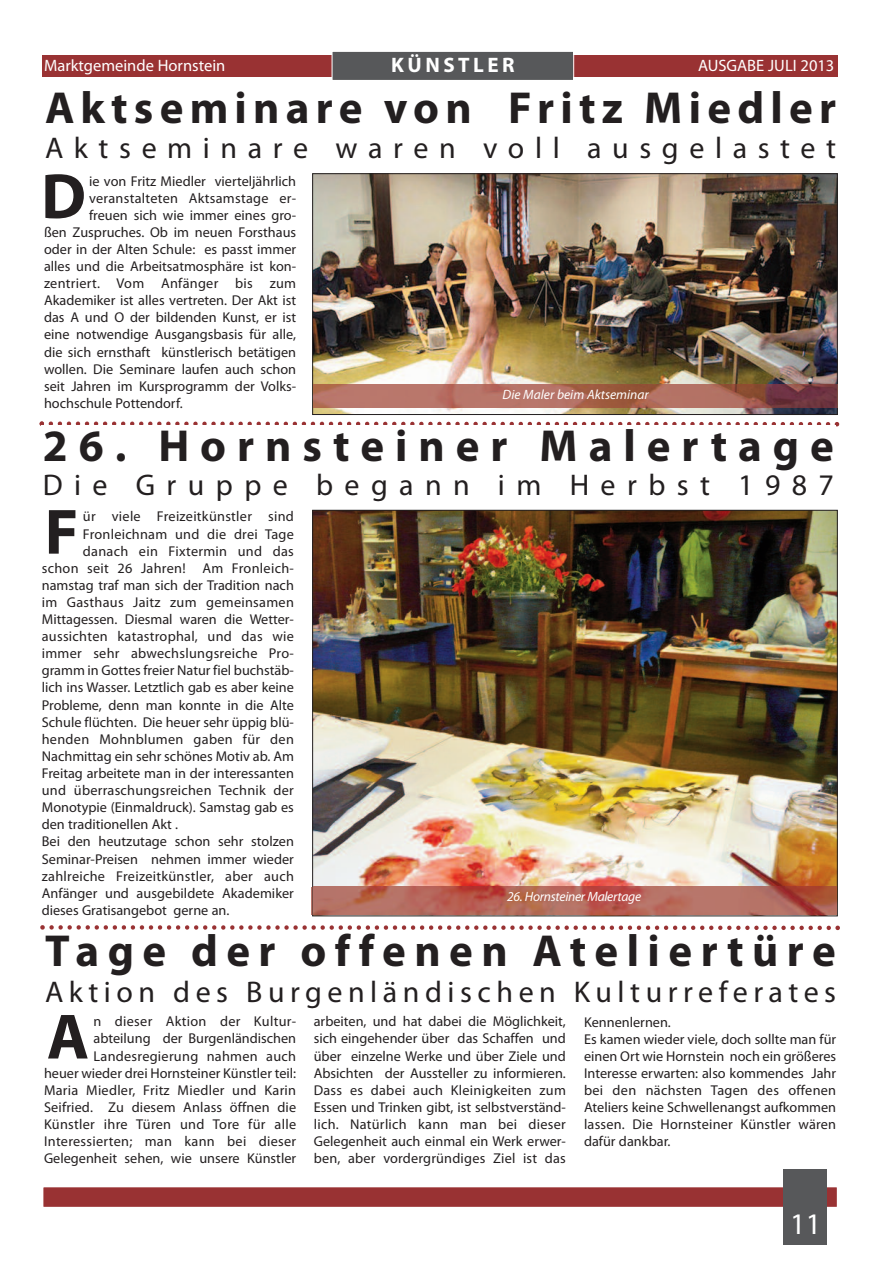
<style>
.page{position:relative;width:893px;height:1263px;background:#fff}
.page>*{position:absolute;margin:0;border:0;box-sizing:border-box;transform-origin:0 0}
.t1{font:700 64.5px "Myriad Pro";color:#231f20}
.t2{font:700 45px "Myriad Pro";letter-spacing:.14em;color:#231f20}
.t3{font:700 45px "Myriad Pro";letter-spacing:.19em;color:#231f20}
.t4{font:700 45px "Myriad Pro";letter-spacing:.245em;color:#231f20}
.t5{font:30px "Myriad Pro";letter-spacing:.185em;color:#231f20}
.t6{font:30px "Myriad Pro";letter-spacing:.35em;color:#231f20}
.t7{font:30px "Myriad Pro";letter-spacing:.38em;color:#231f20}
.t8{font:30px "Myriad Pro";color:#fff}
.t9{font:700 21px "Myriad Pro";letter-spacing:.165em;color:#fff}
.t10{font:16.5px "Myriad Pro";color:#fff}
.t11{font:14.25px/17.1px "Myriad Pro";color:#231f20;text-align:right}
.t12{font:14.25px "Myriad Pro";letter-spacing:.02em;color:#231f20}
.t13{font:italic 13.5px "Myriad Pro";letter-spacing:-.02em;color:#fff}
.t14{font:italic 13.5px "Myriad Pro";color:#fff}
</style>
<div class="page">
<div style="left:43px;top:55px;width:795px;height:22px;background:#993233"></div>
<div style="left:43px;top:1187px;width:794px;height:20px;background:#993233"></div>
<div style="left:43px;top:1186px;width:795px;height:22px;border:1px solid #fff"></div>
<div style="left:784px;top:1169px;width:43px;height:76px;background:#57585a"></div>
<div style="left:332px;top:52px;width:241px;height:28px;background:#57585a"></div>
<div style="left:332px;top:51px;width:242px;height:30px;border:1px solid #fff"></div>
<img style="left:314px;top:175px;width:522px;height:238px">
<div style="left:312px;top:173px;width:526px;height:242px;border:1px solid #231f20"></div>
<img style="left:314px;top:512px;width:522px;height:375px">
<svg style="left:311px;top:887px;width:2px;height:27px"></svg>
<img style="left:313px;top:887px;width:524px;height:27px">
<svg style="left:837px;top:384px;width:1px;height:24px"></svg>
<img style="left:314px;top:384px;width:523px;height:24px">
<svg style="left:39px;top:421px;width:800px;height:6px"></svg>
<div style="left:41px;top:426px;width:794px;height:52px;background:#fff"></div>
<svg style="left:40px;top:925px;width:800px;height:6px"></svg>
<h3 class="t9" style="left:391px;top:57px;width:125px">KÜNSTLER</h3>
<h2 class="t2" style="left:45px;top:91px;width:793px">Aktseminare von Fritz Miedler</h2>
<h3 class="t6" style="left:45px;top:136px;width:793px">Aktseminare waren voll ausgelastet</h3>
<p class="t11" style="left:89px;top:173px;width:209px">ie von Fritz Miedler vierteljährlich</p>
<p class="t12" style="left:89px;top:192px;width:209px">veranstalteten Aktsamstage er-</p>
<p class="t11" style="left:89px;top:208px;width:209px">freuen sich wie immer eines gro-</p>
<p class="t11" style="left:44px;top:225px;width:254px">ßen Zuspruches. Ob im neuen Forsthaus</p>
<p class="t11" style="left:44px;top:242px;width:254px">oder in der Alten Schule: es passt immer</p>
<p class="t11" style="left:44px;top:259px;width:254px">alles und die Arbeitsatmosphäre ist kon-</p>
<p class="t12" style="left:44px;top:278px;width:254px">zentriert. Vom Anfänger bis zum</p>
<p class="t11" style="left:44px;top:293px;width:254px">Akademiker ist alles vertreten. Der Akt ist</p>
<p class="t11" style="left:44px;top:310px;width:254px">das A und O der bildenden Kunst, er ist</p>
<p class="t11" style="left:44px;top:327px;width:254px">eine notwendige Ausgangsbasis für alle,</p>
<p class="t11" style="left:44px;top:344px;width:254px">die sich ernsthaft künstlerisch betätigen</p>
<p class="t11" style="left:44px;top:361px;width:254px">wollen. Die Seminare laufen auch schon</p>
<p class="t11" style="left:44px;top:378px;width:254px">seit Jahren im Kursprogramm der Volks-</p>
<p class="t11" style="left:44px;top:396px;width:140px">hochschule Pottendorf.</p>
<p class="t10" style="left:44px;top:59px;width:183px">Marktgemeinde Hornstein</p>
<p class="t10" style="left:698px;top:59px;width:138px">AUSGABE JULI 2013</p>
<h1 class="t1" style="left:41px;top:172px;width:46px">D</h1>
<p class="t14" style="left:503px;top:389px;width:148px">Die Maler beim Aktseminar</p>
<h2 class="t4" style="left:43px;top:429px;width:793px">26. Hornsteiner Malertage</h2>
<h3 class="t7" style="left:43px;top:474px;width:793px">Die Gruppe begann im Herbst 1987</h3>
<h1 class="t1" style="left:45px;top:508px;width:35px">F</h1>
<p class="t12" style="left:83px;top:511px;width:213px">ür viele Freizeitkünstler sind</p>
<p class="t12" style="left:83px;top:528px;width:213px">Fronleichnam und die drei Tage</p>
<p class="t12" style="left:83px;top:545px;width:213px">danach ein Fixtermin und das</p>
<p class="t12" style="left:42px;top:563px;width:254px">schon seit 26 Jahren! Am Fronleich-</p>
<p class="t11" style="left:42px;top:578px;width:254px">namstag traf man sich der Tradition nach</p>
<p class="t12" style="left:42px;top:597px;width:254px">im Gasthaus Jaitz zum gemeinsamen</p>
<p class="t11" style="left:42px;top:612px;width:254px">Mittagessen. Diesmal waren die Wetter-</p>
<p class="t12" style="left:42px;top:631px;width:254px">aussichten katastrophal, und das wie</p>
<p class="t12" style="left:42px;top:648px;width:254px">immer sehr abwechslungsreiche Pro-</p>
<p class="t11" style="left:42px;top:663px;width:254px">gramm in Gottes freier Natur fiel buchstäb-</p>
<p class="t11" style="left:42px;top:680px;width:254px">lich ins Wasser. Letztlich gab es aber keine</p>
<p class="t11" style="left:42px;top:697px;width:254px">Probleme, denn man konnte in die Alte</p>
<p class="t11" style="left:42px;top:714px;width:254px">Schule flüchten. Die heuer sehr üppig blü-</p>
<p class="t12" style="left:42px;top:734px;width:254px">henden Mohnblumen gaben für den</p>
<p class="t11" style="left:42px;top:749px;width:254px">Nachmittag ein sehr schönes Motiv ab. Am</p>
<p class="t11" style="left:42px;top:766px;width:254px">Freitag arbeitete man in der interessanten</p>
<p class="t12" style="left:42px;top:785px;width:254px">und überraschungsreichen Technik der</p>
<p class="t11" style="left:42px;top:800px;width:254px">Monotypie (Einmaldruck). Samstag gab es</p>
<p class="t11" style="left:42px;top:817px;width:138px">den traditionellen Akt .</p>
<p class="t11" style="left:42px;top:834px;width:254px">Bei den heutzutage schon sehr stolzen</p>
<p class="t11" style="left:42px;top:851px;width:254px">Seminar-Preisen nehmen immer wieder</p>
<p class="t12" style="left:42px;top:870px;width:254px">zahlreiche Freizeitkünstler, aber auch</p>
<p class="t11" style="left:42px;top:885px;width:254px">Anfänger und ausgebildete Akademiker</p>
<p class="t11" style="left:42px;top:903px;width:189px">dieses Gratisangebot gerne an.</p>
<p class="t13" style="left:507px;top:892px;width:136px">26. Hornsteiner Malertage</p>
<h2 class="t3" style="left:45px;top:934px;width:792px">Tage der offenen Ateliertüre</h2>
<h3 class="t5" style="left:45px;top:980px;width:793px">Aktion des Burgenländischen Kulturreferates</h3>
<p class="t11" style="left:314px;top:1014px;width:254px;text-align:justify">arbeiten, und hat dabei die Möglichkeit, sich eingehender über das Schaffen und über einzelne Werke und über Ziele und Absichten der Aussteller zu informieren.<br>Dass es dabei auch Kleinigkeiten zum Essen und Trinken gibt, ist selbstverständ&shy;lich. Natürlich kann man bei dieser Gelegenheit auch einmal ein Werk erwer&shy;ben, aber vordergründiges Ziel ist das</p>
<p class="t11" style="left:584px;top:1014px;width:254px;text-align:left">Kennenlernen.<br>Es kamen wieder viele, doch sollte man für einen Ort wie Hornstein noch ein größeres Interesse erwarten: also kommendes Jahr bei den nächsten Tagen des offenen Ateliers keine Schwellenangst aufkommen lassen. Die Hornsteiner Künstler wären dafür dankbar.</p>
<h1 class="t1" style="left:47px;top:1013px;width:44px">A</h1>
<p class="t11" style="left:44px;top:1014px;width:254px">n dieser Aktion der Kultur&shy;abteilung der Burgenländischen Landesregierung nahmen auch<br>heuer wieder drei Hornsteiner Künstler teil:<br>Maria Miedler, Fritz Miedler und Karin Seifried. Zu diesem Anlass öffnen die Künstler ihre Türen und Tore für alle Interessierten; man kann bei dieser Gelegenheit sehen, wie unsere Künstler</p>
<h3 class="t8" style="left:790px;top:1212px;width:32px">11</h3>
</div>
